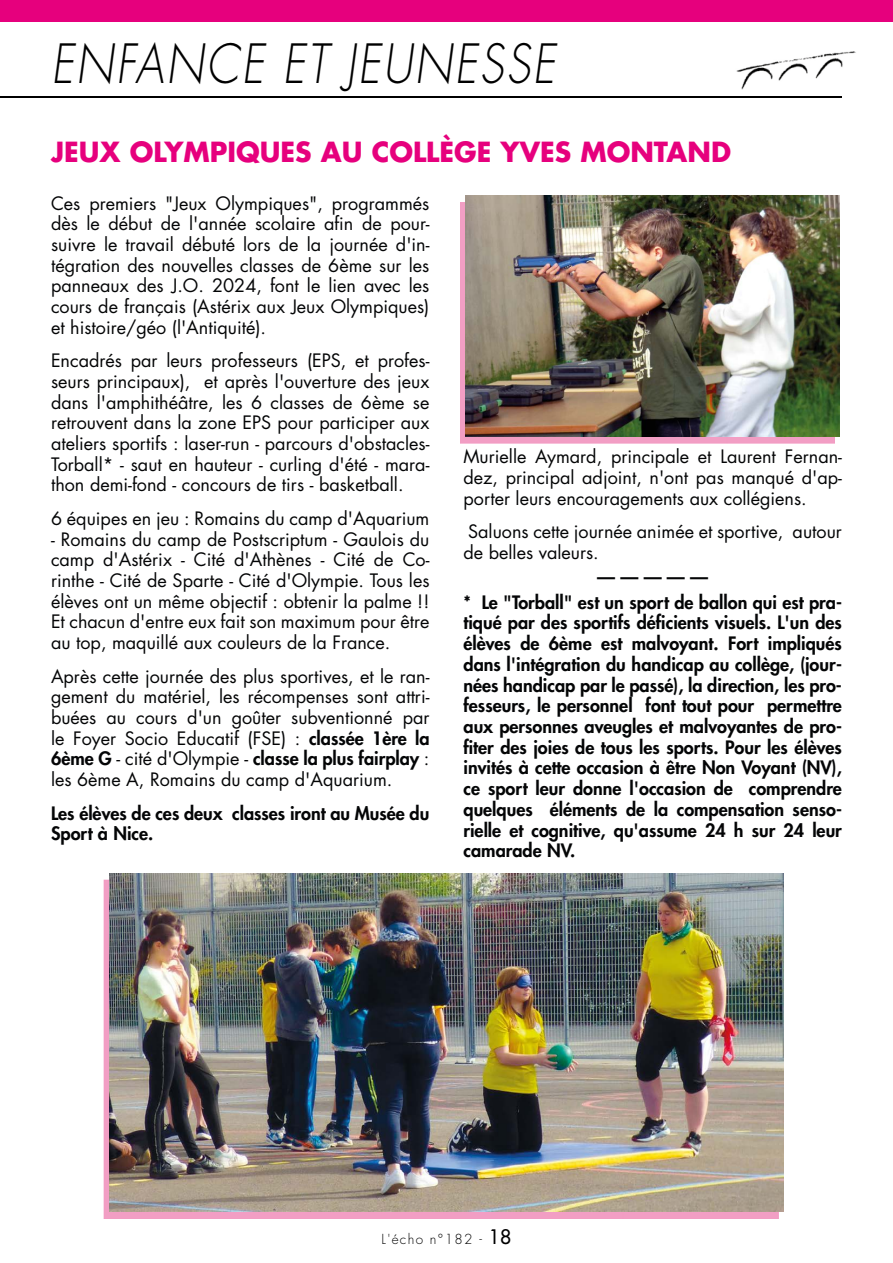
<style>
.page{position:relative;width:893px;height:1263px;background:#fff}
.page>*{position:absolute;margin:0;border:0;box-sizing:border-box;transform-origin:0 0}
.t1{font:italic 300 52.65px "Futura";letter-spacing:.05em;color:#000;scale:.85 1}
.t2{font:700 27px "Futura";color:#e6007d}
.t3{font:18px/20.7px "Futura";color:#040506;text-align:justify}
.t4{font:800 18px/20.7px "Futura";color:#040506}
.t5{font:300 13.5px "Futura";letter-spacing:.1em;color:#000}
.s1{font-weight:800}
.s2{font-weight:400;font-size:19.5px}
</style>
<div class="page">
<div style="left:0;top:0;width:893px;height:21px;background:#e6007d"></div>
<hr style="left:0;top:96px;width:842px;height:1px;background:#000">
<img style="left:736px;top:51px;width:120px;height:39px">
<img style="left:109px;top:873px;width:675px;height:339px">
<div style="left:460px;top:202px;width:374px;height:241px;background:#f29ec4"></div>
<img style="left:466px;top:196px;width:374px;height:241px">
<h1 class="t1" style="left:51px;top:32px;width:595px">ENFANCE ET JEUNESSE</h1>
<h2 class="t2" style="left:51px;top:134px;width:682px">JEUX OLYMPIQUES AU COLLÈGE YVES MONTAND</h2>
<p class="t3" style="left:51px;top:193px;width:380px">Ces premiers "Jeux Olympiques", programmés dès le début de l'année scolaire afin de pour&shy;suivre le travail débuté lors de la journée d'in&shy;tégration des nouvelles classes de 6ème sur les panneaux des J.O. 2024, font le lien avec les cours de français (Astérix aux Jeux Olympiques) et histoire/géo (l'Antiquité).</p>
<p class="t3" style="left:51px;top:350px;width:380px">Encadrés par leurs professeurs (EPS, et profes&shy;seurs principaux), et après l'ouverture des jeux dans l'amphithéâtre, les 6 classes de 6ème se retrouvent dans la zone EPS pour participer aux ateliers sportifs : laser-run - parcours d'obstacles-Torball* - saut en hauteur - curling d'été - mara&shy;thon demi-fond - concours de tirs - basketball.</p>
<p class="t3" style="left:51px;top:508px;width:380px">6 équipes en jeu : Romains du camp d'Aquarium</p>
<p class="t3" style="left:51px;top:529px;width:380px">- Romains du camp de Postscriptum - Gaulois du camp d'Astérix - Cité d'Athènes - Cité de Co&shy;rinthe - Cité de Sparte - Cité d'Olympie. Tous les élèves ont un même objectif : obtenir la palme !!<br>Et chacun d'entre eux fait son maximum pour être au top, maquillé aux couleurs de la France.</p>
<p class="t3" style="left:51px;top:666px;width:380px">Après cette journée des plus sportives, et le ran&shy;gement du matériel, les récompenses sont attri&shy;buées au cours d'un goûter subventionné par le Foyer Socio Educatif (FSE) : <span class="s1">classée 1ère la 6ème G</span> - cité d'Olympie - <span class="s1">classe la plus fairplay</span> : les 6ème A, Romains du camp d'Aquarium.</p>
<p class="t4" style="left:51px;top:802px;width:380px">Les élèves de ces deux classes iront au Musée du<br>Sport à Nice.</p>
<p class="t3" style="left:463px;top:446px;width:380px">Murielle Aymard, principale et Laurent Fernan&shy;dez, principal adjoint, n'ont pas manqué d'ap&shy;porter leurs encouragements aux collégiens.</p>
<p class="t3" style="left:463px;top:521px;width:380px">Saluons cette journée animée et sportive, autour de belles valeurs.</p>
<p class="t4" style="left:463px;top:564px;width:380px;line-height:24.9px;text-align:center">— — — — —<br>* Le "Torball" est un sport de ballon qui est pra-</p>
<p class="t4" style="left:463px;top:612px;width:380px;text-align:justify">tiqué par des sportifs déficients visuels. L'un des élèves de 6ème est malvoyant. Fort impliqués dans l'intégration du handicap au collège, (jour&shy;nées handicap par le passé), la direction, les pro&shy;fesseurs, le personnel font tout pour permettre aux personnes aveugles et malvoyantes de pro&shy;fiter des joies de tous les sports. Pour les élèves invités à cette occasion à être Non Voyant (NV), ce sport leur donne l'occasion de comprendre quelques éléments de la compensation senso&shy;rielle et cognitive, qu'assume 24 h sur 24 leur camarade NV.</p>
<p class="t5" style="left:382px;top:1231px;width:131px">L'écho n°182 - <span class="s2">18</span></p>
</div>
